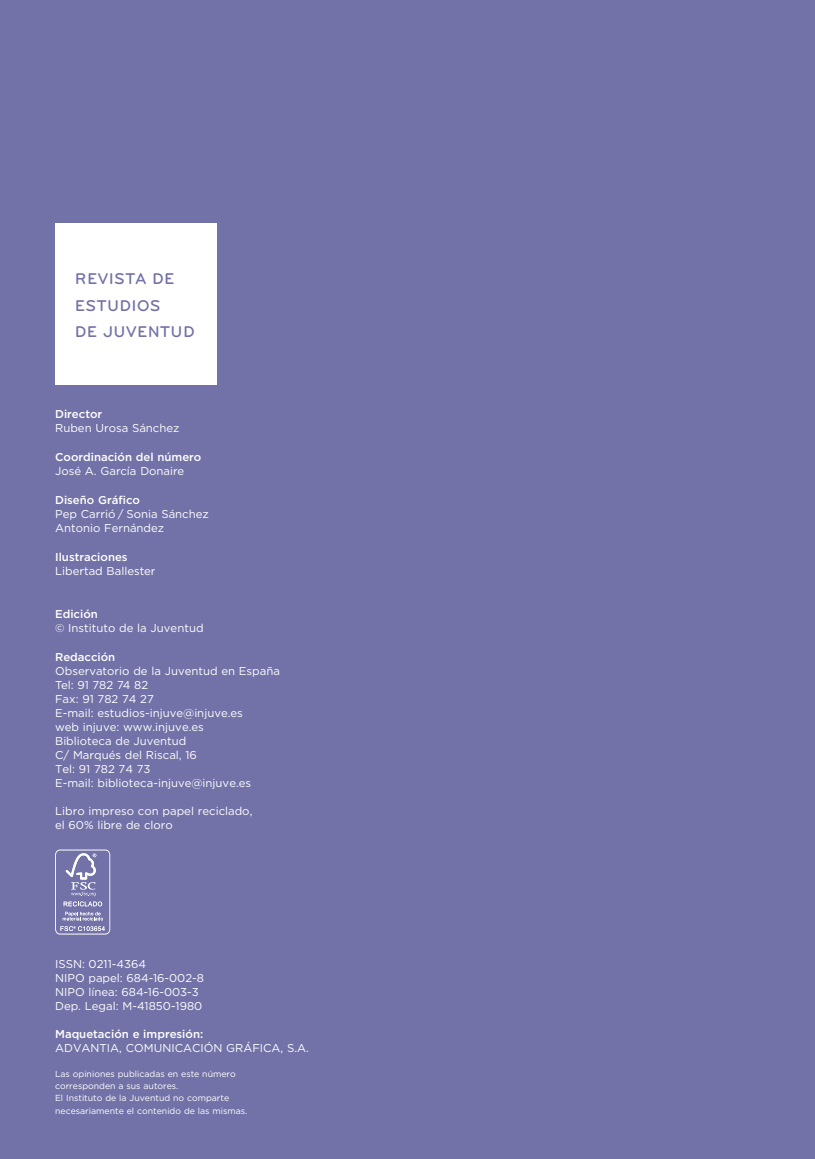
<style>
.page{position:relative;width:815px;height:1159px;background:#fff}
.page>*{position:absolute;margin:0;border:0;box-sizing:border-box;transform-origin:0 0}
.t1{font:500 16.1px "Bryant";letter-spacing:.025em;color:#7372a8}
.t2{font:11.38px/14px "Gotham";color:#fff}
.t3{font:500 11.38px "Gotham";color:#fff}
.t4{font:8.75px/12.2px "Gotham";color:#fff}
.s1{font-weight:500}
</style>
<div class="page">
<div style="left:0;top:0;width:814px;height:1159px;background:#7372a8"></div>
<div style="left:55px;top:224px;width:161px;height:161px;background:#fff"></div>
<svg style="left:55px;top:849px;width:55px;height:86px"></svg>
<p class="t1" style="left:75px;top:270px;width:101px">REVISTA DE</p>
<p class="t1" style="left:75px;top:296px;width:87px">ESTUDIOS</p>
<p class="t1" style="left:75px;top:323px;width:121px">DE JUVENTUD</p>
<p class="t3" style="left:55px;top:408px;width:49px">Director</p>
<p class="t2" style="left:55px;top:421px;width:126px">Ruben Urosa Sánchez</p>
<p class="t3" style="left:55px;top:451px;width:148px">Coordinación del número</p>
<p class="t2" style="left:55px;top:464px;width:131px">José A. García Donaire</p>
<p class="t3" style="left:55px;top:494px;width:86px">Diseño Gráfico</p>
<p class="t2" style="left:55px;top:507px;width:155px">Pep Carrió / Sonia Sánchez<br>Antonio Fernández</p>
<p class="t3" style="left:55px;top:551px;width:74px">Ilustraciones</p>
<p class="t2" style="left:55px;top:564px;width:102px">Libertad Ballester</p>
<p class="t3" style="left:55px;top:607px;width:44px">Edición</p>
<p class="t2" style="left:55px;top:621px;width:150px">© Instituto de la Juventud</p>
<p class="t3" style="left:55px;top:650px;width:62px">Redacción</p>
<p class="t2" style="left:55px;top:664px;width:226px">Observatorio de la Juventud en España</p>
<p class="t2" style="left:55px;top:678px;width:95px">Tel: 91 782 74 82</p>
<p class="t2" style="left:55px;top:692px;width:100px">Fax: 91 782 74 27</p>
<p class="t2" style="left:55px;top:706px;width:189px">E-mail: estudios-injuve@injuve.es</p>
<p class="t2" style="left:55px;top:720px;width:150px">web injuve: www.injuve.es</p>
<p class="t2" style="left:55px;top:734px;width:133px">Biblioteca de Juventud</p>
<p class="t2" style="left:55px;top:748px;width:143px">C/ Marqués del Riscal, 16</p>
<p class="t2" style="left:55px;top:762px;width:97px">Tel: 91 782 74 73</p>
<p class="t2" style="left:55px;top:776px;width:197px">E-mail: biblioteca-injuve@injuve.es</p>
<p class="t2" style="left:55px;top:804px;width:199px">Libro impreso con papel reciclado, el 60% libre de cloro</p>
<p class="t2" style="left:55px;top:957px;width:92px">ISSN: 0211-4364</p>
<p class="t2" style="left:55px;top:971px;width:150px">NIPO papel: 684-16-002-8</p>
<p class="t2" style="left:55px;top:985px;width:145px">NIPO línea: 684-16-003-3</p>
<p class="t2" style="left:55px;top:999px;width:149px">Dep. Legal: M-41850-1980</p>
<p class="t2" style="left:55px;top:1027px;width:255px"><span class="s1">Maquetación e impresión:<br></span>ADVANTIA, COMUNICACIÓN GRÁFICA, S.A.</p>
<p class="t4" style="left:55px;top:1067px;width:182px">Las opiniones publicadas en este número corresponden a sus autores.</p>
<p class="t4" style="left:55px;top:1092px;width:194px">El Instituto de la Juventud no comparte necesariamente el contenido de las mismas.</p>
</div>
